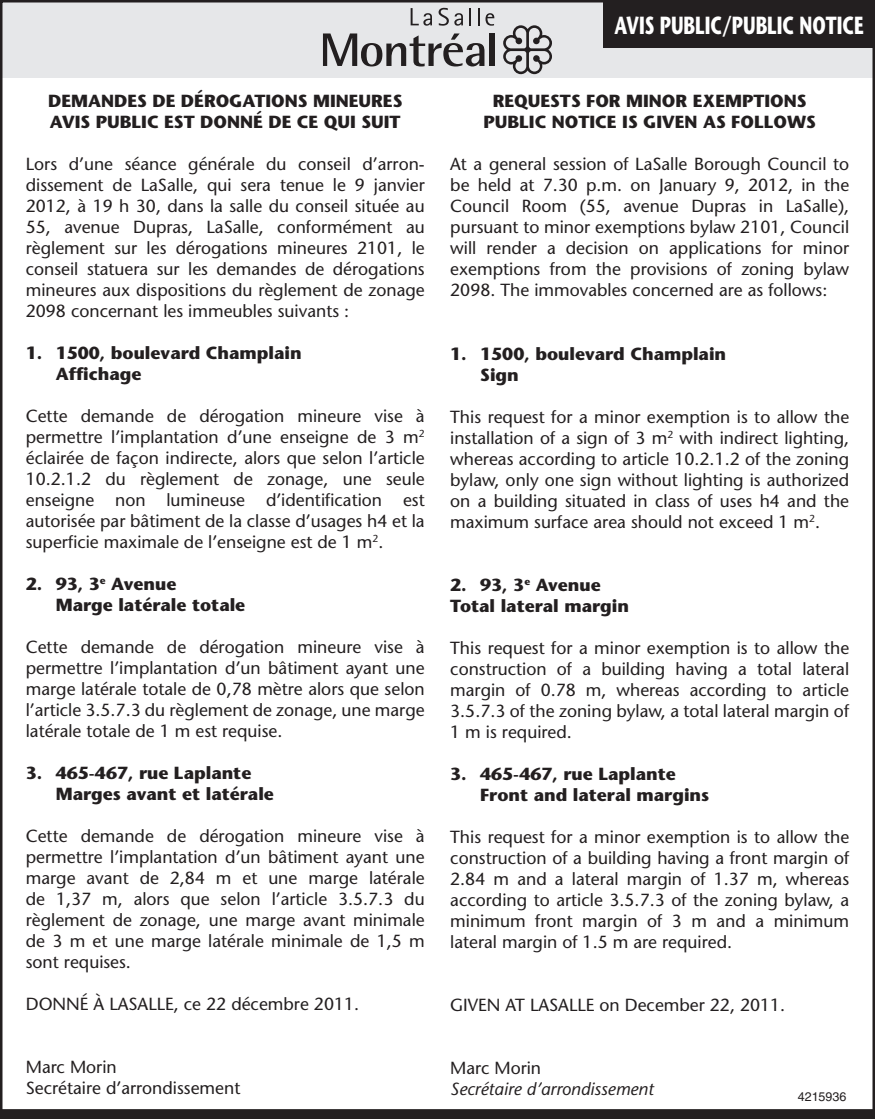
<style>
.page{position:relative;width:875px;height:1119px;background:#fff}
.page>*{position:absolute;margin:0;border:0;box-sizing:border-box;transform-origin:0 0}
.t1{font:700 24.75px "Stone Sans";color:#fff;scale:.7 1}
.t2{font:17.5px/21px "Stone Sans";color:#231f20;text-align:justify}
.t3{font:700 17.5px/21px "Stone Sans";color:#231f20}
.t4{font:italic 17.5px "Stone Sans";color:#231f20}
.t5{font:12.5px "Helvetica";color:#231f20}
</style>
<div class="page">
<div style="left:0;top:0;width:875px;height:77px;background:#e6e7e9"></div>
<svg style="left:411px;top:8px;width:21px;height:18px"></svg>
<svg style="left:439px;top:8px;width:24px;height:18px"></svg>
<svg style="left:470px;top:8px;width:1px;height:17px"></svg>
<svg style="left:478px;top:8px;width:2px;height:17px"></svg>
<svg style="left:486px;top:13px;width:8px;height:13px"></svg>
<svg style="left:323px;top:33px;width:161px;height:33px"></svg>
<div style="left:490px;top:33px;width:5px;height:33px;background:#231f20"></div>
<svg style="left:503px;top:25px;width:49px;height:49px"></svg>
<div style="left:603px;top:0;width:272px;height:48px;background:#231f20"></div>
<div style="left:0;top:1109px;width:875px;height:10px;background:#231f20"></div>
<h1 class="t1" style="left:614px;top:9px;width:184px">Avis public/PUBLIC</h1>
<h1 class="t1" style="left:800px;top:9px;width:93px">NOTICE</h1>
<p class="t3" style="left:48px;top:90px;width:354px">DEMANDES DE DÉROGATIONS MINEURES<br>AVIS</p>
<p class="t3" style="left:96px;top:111px;width:12px">PUBLIC</p>
<p class="t3" style="left:164px;top:111px;width:238px">EST DONNÉ DE CE QUI SUIT</p>
<p class="t2" style="left:26px;top:153px;width:401px">Lors d’une séance générale du conseil d’arron&shy;dissement de LaSalle, qui sera tenue le 9 janvier 2012, à 19 h 30, dans la salle du conseil située au 55, avenue Dupras, LaSalle, conformément au règlement sur les dérogations mineures 2101, le conseil statuera sur les demandes de dérogations mineures aux dispositions du règlement de zonage 2098 concernant les immeubles suivants :</p>
<p class="t3" style="left:56px;top:342px;width:247px;text-indent:-30px">1. 1500, boulevard Champlain<br>Affichage</p>
<p class="t2" style="left:26px;top:405px;width:400px">Cette demande de dérogation mineure vise à permettre l’implantation d’une enseigne de 3 m<sup>2 </sup>éclairée de façon indirecte, alors que selon l’article 10.2.1.2 du règlement de zonage, une seule enseigne non lumineuse d’identification est autorisée par bâtiment de la classe d’usages h4 et la superficie maximale de l’enseigne est de 1 m<sup>2</sup>.</p>
<p class="t3" style="left:56px;top:573px;width:191px;text-indent:-30px">2. 93, 3<sup>e</sup> Avenue<br>Marge latérale totale</p>
<p class="t2" style="left:26px;top:636px;width:400px">Cette demande de dérogation mineure vise à permettre l’implantation d’un bâtiment ayant une marge latérale totale de 0,78 mètre alors que selon l’article 3.5.7.3 du règlement de zonage, une marge latérale totale de 1 m est requise.</p>
<p class="t3" style="left:56px;top:762px;width:220px;text-indent:-30px">3. 465-467, rue Laplante<br>Marges avant et latérale</p>
<p class="t2" style="left:26px;top:825px;width:400px">Cette demande de dérogation mineure vise à permettre l’implantation d’un bâtiment ayant une marge avant de 2,84 m et une marge latérale de 1,37 m, alors que selon l’article 3.5.7.3 du règlement de zonage, une marge avant minimale de 3 m et une marge latérale minimale de 1,5 m sont requises.</p>
<p class="t2" style="left:26px;top:993px;width:335px">DONNÉ À LASALLE, ce 22 décembre 2011.</p>
<p class="t3" style="left:483px;top:90px;width:323px;text-indent:9px">REQUESTS FOR MINOR EXEMPTIONS<br>PUBLIC</p>
<p class="t3" style="left:552px;top:111px;width:264px">NOTICE IS GIVEN AS FOLLOWS</p>
<p class="t2" style="left:450px;top:154px;width:401px">At a general session of LaSalle Borough Council to be held at 7.30 p.m. on January 9, 2012, in the Council Room (55, avenue Dupras in LaSalle), pursuant to minor exemptions bylaw 2101, Council will render a decision on applications for minor exemptions from the provisions of zoning bylaw 2098. The immovables concerned are as follows:</p>
<p class="t3" style="left:450px;top:342px;width:277px">1. 1500, boulevard Champlain<br>Sign</p>
<p class="t2" style="left:450px;top:406px;width:400px">This request for a minor exemption is to allow the installation of a sign of 3 m<sup>2</sup> with indirect lighting, whereas according to article 10.2.1.2 of the zoning bylaw, only one sign without lighting is authorized on a building situated in class of uses h4 and the maximum surface area should not exceed 1 m<sup>2</sup>.</p>
<p class="t3" style="left:450px;top:573px;width:180px">2. 93, 3<sup>e</sup> Avenue<br>Total lateral margin</p>
<p class="t2" style="left:450px;top:637px;width:400px">This request for a minor exemption is to allow the construction of a building having a total lateral margin of 0.78 m, whereas according to article 3.5.7.3 of the zoning bylaw, a total lateral margin of 1 m is required.</p>
<p class="t3" style="left:480px;top:762px;width:231px;text-indent:-30px">3. 465-467, rue Laplante<br>Front and lateral margins</p>
<p class="t2" style="left:450px;top:826px;width:400px">This request for a minor exemption is to allow the construction of a building having a front margin of 2.84 m and a lateral margin of 1.37 m, whereas according to article 3.5.7.3 of the zoning bylaw, a minimum front margin of 3 m and a minimum lateral margin of 1.5 m are required.</p>
<p class="t2" style="left:450px;top:994px;width:337px">GIVEN AT LASALLE on December 22, 2011.</p>
<p class="t2" style="left:26px;top:1056px;width:216px">Marc Morin<br>Secrétaire d’arrondissement</p>
<p class="t2" style="left:450px;top:1057px;width:92px">Marc Morin</p>
<p class="t4" style="left:450px;top:1078px;width:205px">Secrétaire d’arrondissement</p>
<p class="t5" style="left:798px;top:1089px;width:50px">4215936</p>
</div>
